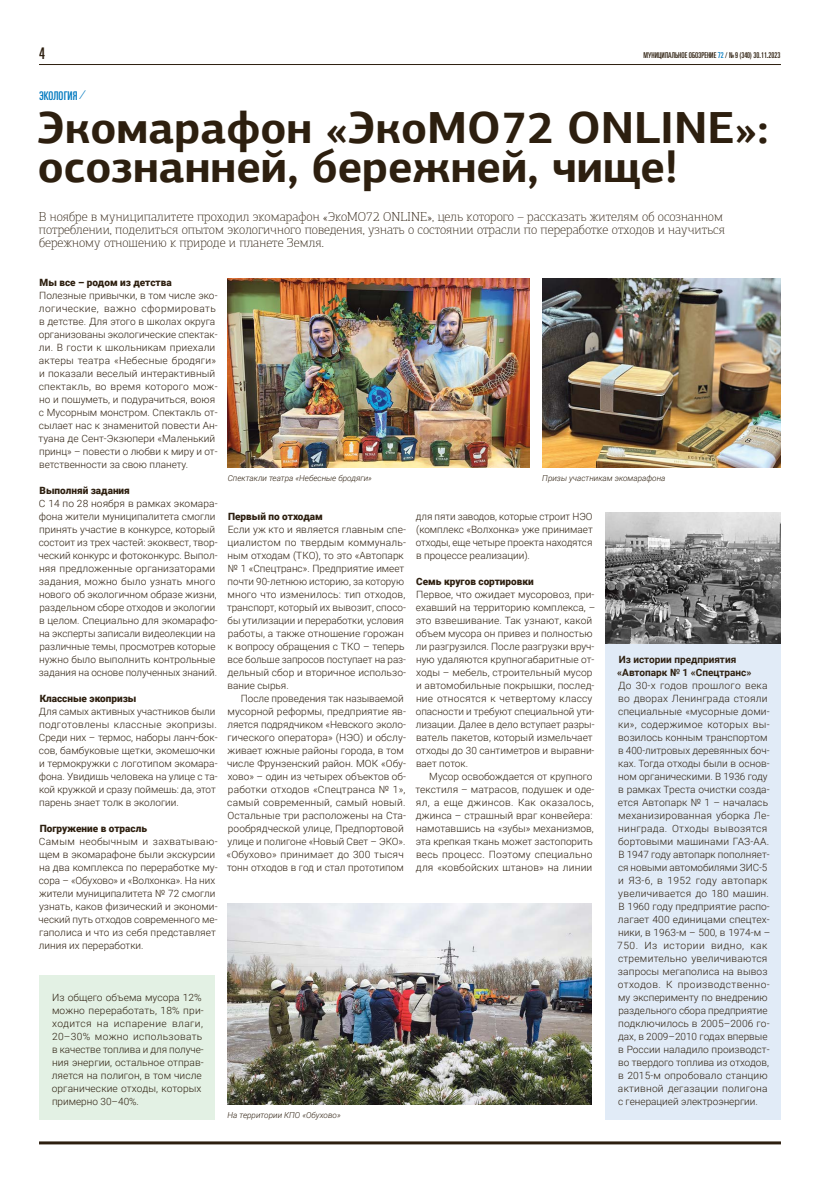
<style>
.page{position:relative;width:820px;height:1191px;background:#fff}
.page>*{position:absolute;margin:0;border:0;box-sizing:border-box;transform-origin:0 0}
.t1{font:700 45px/39px "PF Agora Sans Pro";color:#2d1f0f}
.t2{font:16px "Univers LTCYR 59 Ult Cond";color:#2d1f0f}
.t3{font:100 13px/13px "PF Agora Slab Pro";color:#2d1f0f}
.t4{font:12px "Univers LTCYR 59 Ult Cond";letter-spacing:.01em;color:#0079bf}
.t5{font:300 10px/13px "Roboto";color:#2d1f0f}
.t6{font:900 10px "Roboto";color:#2d1f0f}
.t7{font:700 10px/13px "Roboto";color:#2d1f0f}
.t8{font:italic 300 8.2px "Roboto";color:#2d1f0f}
.t9{font:8px "Univers LTCYR 59 Ult Cond";color:#2d1f0f}
.s1{color:#0079bf}
.s2{font-family:"Univers LTCYR 49 Light Ult Cond";font-style:italic}
</style>
<div class="page">
<hr style="left:39px;top:1141px;width:741px;height:3px;background:#2d1f0f">
<hr style="left:39px;top:64px;width:741px;height:1px;background:#2d1f0f">
<div style="left:39px;top:975px;width:176px;height:144px;background:#e3f1e4"></div>
<div style="left:605px;top:643px;width:175px;height:476px;background:#e1ebf7"></div>
<img style="left:605px;top:513px;width:175px;height:130px">
<img style="left:228px;top:279px;width:301px;height:189px">
<img style="left:542px;top:279px;width:238px;height:189px">
<img style="left:227px;top:903px;width:364px;height:202px">
<h2 class="t2" style="left:39px;top:42px;width:7px">4</h2>
<p class="t9" style="left:643px;top:50px;width:138px">МУНИЦИПАЛЬНОЕ ОБОЗРЕНИЕ <span class="s1">72</span> / №9 (340) 30.11.2023</p>
<p class="t4" style="left:40px;top:87px;width:50px">ЭКОЛОГИЯ <span class="s2">/</span></p>
<h1 class="t1" style="left:37px;top:108px;width:732px">Экомарафон «ЭкоМО72 ONLINE»: осознанней, бережней, чище!</h1>
<p class="t3" style="left:39px;top:210px;width:687px">В ноябре в муниципалитете проходил экомарафон «ЭкоМО72 ONLINE», цель которого – рассказать жителям об осознанном потреблении, поделиться опытом экологичного поведения, узнать о состоянии отрасли по переработке отходов и научиться бережному отношению к природе и планете Земля.</p>
<p class="t6" style="left:40px;top:275px;width:133px">Мы все – родом из детства</p>
<p class="t5" style="left:39px;top:289px;width:180px">Полезные привычки, в том числе эко&shy;логические, важно сформировать в детстве. Для этого в школах округа организованы экологические спектак&shy;ли. В гости к школьникам приехали актеры театра «Небесные бродяги» и показали веселый интерактивный спектакль, во время которого мож&shy;но и пошуметь, и подурачиться, воюя с Мусорным монстром. Спектакль от&shy;сылает нас к знаменитой повести Ан&shy;туана де Сент-Экзюпери «Маленький принц» – повести о любви к миру и от&shy;ветственности за свою планету.</p>
<p class="t6" style="left:40px;top:483px;width:92px">Выполняй задания</p>
<p class="t5" style="left:39px;top:497px;width:180px">С 14 по 28 ноября в рамках экомара&shy;фона жители муниципалитета смогли принять участие в конкурсе, который состоит из трех частей: экоквест, твор&shy;ческий конкурс и фотоконкурс. Выпол&shy;няя предложенные организаторами задания, можно было узнать много нового об экологичном образе жизни, раздельном сборе отходов и экологии в целом. Специально для экомарафо&shy;на эксперты записали видеолекции на различные темы, просмотрев которые нужно было выполнить контрольные задания на основе полученных знаний.</p>
<p class="t6" style="left:40px;top:691px;width:98px">Классные экопризы</p>
<p class="t5" style="left:39px;top:705px;width:180px">Для самых активных участников были подготовлены классные экопризы.<br>Среди них – термос, наборы ланч-бок&shy;сов, бамбуковые щетки, экомешочки и термокружки с логотипом экомара&shy;фона. Увидишь человека на улице с та&shy;кой кружкой и сразу поймешь: да, этот парень знает толк в экологии.</p>
<p class="t6" style="left:40px;top:821px;width:109px">Погружение в отрасль</p>
<p class="t5" style="left:39px;top:835px;width:180px">Самым необычным и захватываю&shy;щем в экомарафоне были экскурсии на два комплекса по переработке му&shy;сора – «Обухово» и «Волхонка». На них жители муниципалитета № 72 смогли узнать, каков физический и экономи&shy;ческий путь отходов современного ме&shy;гаполиса и что из себя представляет линия их переработки.</p>
<p class="t8" style="left:228px;top:472px;width:146px">Спектакли театра «Небесные бродяги»</p>
<p class="t8" style="left:542px;top:472px;width:125px">Призы участникам экомарафона</p>
<p class="t6" style="left:228px;top:509px;width:96px">Первый по отходам</p>
<p class="t5" style="left:227px;top:523px;width:180px">Если уж кто и является главным спе&shy;циалистом по твердым коммуналь&shy;ным отходам (ТКО), то это «Автопарк № 1 «Спецтранс». Предприятие имеет почти 90-летнюю историю, за которую много что изменилось: тип отходов, транспорт, который их вывозит, спосо&shy;бы утилизации и переработки, условия работы, а также отношение горожан к вопросу обращения с ТКО – теперь все больше запросов поступает на раз&shy;дельный сбор и вторичное использо&shy;вание сырья.</p>
<p class="t5" style="left:226px;top:692px;width:181px;text-indent:14px">После проведения так называемой мусорной реформы, предприятие яв&shy;ляется подрядчиком «Невского эколо&shy;гического оператора» (НЭО) и обслу&shy;живает южные районы города, в том числе Фрунзенский район. МОК «Обу&shy;хово» – один из четырех объектов об&shy;работки отходов «Спецтранса № 1», самый современный, самый новый.<br>Остальные три расположены на Ста&shy;рообрядческой улице, Предпортовой улице и полигоне «Новый Свет – ЭКО». «Обухово» принимает до 300 тысяч тонн отходов в год и стал прототипом</p>
<p class="t5" style="left:415px;top:510px;width:178px;text-align:justify">для пяти заводов, которые строит НЭО (комплекс «Волхонка» уже принимает отходы, еще четыре проекта находятся в процессе реализации).</p>
<p class="t6" style="left:416px;top:574px;width:119px">Семь кругов сортировки</p>
<p class="t5" style="left:415px;top:588px;width:181px">Первое, что ожидает мусоровоз, при&shy;ехавший на территорию комплекса, – это взвешивание. Так узнают, какой объем мусора он привез и полностью ли разгрузился. После разгрузки вруч&shy;ную удаляются крупногабаритные от&shy;ходы – мебель, строительный мусор и автомобильные покрышки, послед&shy;ние относятся к четвертому классу опасности и требуют специальной ути&shy;лизации. Далее в дело вступает разры&shy;ватель пакетов, который измельчает отходы до 30 сантиметров и выравни&shy;вает поток.</p>
<p class="t5" style="left:415px;top:770px;width:180px;text-indent:14px">Мусор освобождается от крупного текстиля – матрасов, подушек и оде&shy;ял, а еще джинсов. Как оказалось, джинса – страшный враг конвейера: намотавшись на «зубы» механизмов, эта крепкая ткань может застопорить весь процесс. Поэтому специально для «ковбойских штанов» на линии</p>
<p class="t7" style="left:617px;top:653px;width:136px">Из истории предприятия «Автопарк № 1 «Спецтранс»</p>
<p class="t5" style="left:617px;top:679px;width:154px">До 30-х годов прошлого века во дворах Ленинграда стояли специальные «мусорные доми&shy;ки», содержимое которых вы&shy;возилось конным транспортом в 400-литровых деревянных боч&shy;ках. Тогда отходы были в основ&shy;ном органическими. В 1936 году в рамках Треста очистки созда&shy;ется Автопарк № 1 – началась механизированная уборка Ле&shy;нинграда. Отходы вывозятся бортовыми машинами ГАЗ-АА.<br>В 1947 году автопарк пополняет&shy;ся новыми автомобилями ЗИС‑5 и ЯЗ‑6, в 1952 году автопарк увеличивается до 180 машин.<br>В 1960 году предприятие распо&shy;лагает 400 единицами спецтех&shy;ники, в 1963-м – 500, в 1974-м –<br>750. Из истории видно, как стремительно увеличиваются запросы мегаполиса на вывоз отходов. К производственно&shy;му эксперименту по внедрению раздельного сбора предприятие подключилось в 2005–2006 го&shy;дах, в 2009–2010 годах впервые в России наладило производст&shy;во твердого топлива из отходов, в 2015-м опробовало станцию активной дегазации полигона с генерацией электроэнергии.</p>
<p class="t5" style="left:52px;top:991px;width:154px">Из общего объема мусора 12% можно переработать, 18% при&shy;ходится на испарение влаги,<br>20–30% можно использовать в качестве топлива и для получе&shy;ния энергии, остальное отправ&shy;ляется на полигон, в том числе органические отходы, которых примерно 30–40%.</p>
<p class="t8" style="left:227px;top:1109px;width:115px">На территории КПО «Обухово»</p>
</div>
